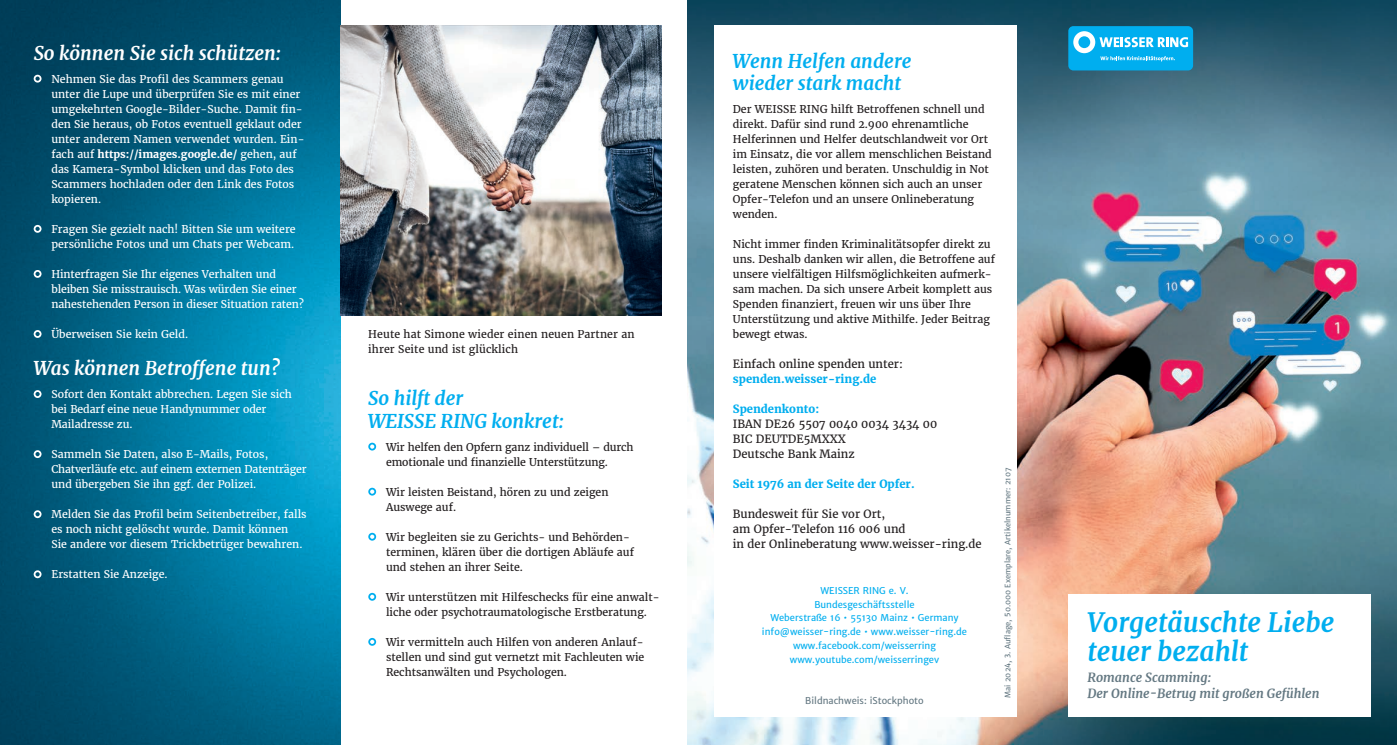
<style>
.page{position:relative;width:1397px;height:745px;background:#fff}
.page>*{position:absolute;margin:0;border:0;box-sizing:border-box;transform-origin:0 0}
.t1{font:italic 700 26.25px/28.8px "Merriweather";color:#00aeef}
.t2{font:italic 700 18.75px/22.5px "Merriweather";color:#00aeef}
.t3{font:italic 700 18.75px "Merriweather";color:#fff}
.t4{font:italic 700 12.5px/16.2px "Merriweather";color:#647882}
.t5{font:11.25px/15px "Merriweather";color:#231f20}
.t6{font:700 11.25px "Merriweather";color:#00aeef}
.t7{font:10.62px/15px "Merriweather";color:#231f20}
.t8{font:10.62px/15px "Merriweather";color:#fff}
.t9{font:9.38px/13.8px "Merriweather Sans";color:#00aeef;text-align:center}
.t10{font:9.38px "Merriweather Sans";color:#647882}
.t11{font:7.5px "Merriweather Sans";color:#647882}
.s1{font-weight:700}
</style>
<div class="page">
<img style="left:687px;top:0;width:709px;height:744px">
<img style="left:0;top:0;width:340px;height:744px">
<svg style="left:34px;top:75px;width:7px;height:7px"></svg>
<svg style="left:34px;top:225px;width:7px;height:7px"></svg>
<svg style="left:34px;top:270px;width:7px;height:7px"></svg>
<svg style="left:34px;top:330px;width:7px;height:7px"></svg>
<svg style="left:34px;top:390px;width:7px;height:7px"></svg>
<svg style="left:34px;top:450px;width:7px;height:7px"></svg>
<svg style="left:34px;top:510px;width:7px;height:7px"></svg>
<svg style="left:34px;top:570px;width:7px;height:7px"></svg>
<svg style="left:368px;top:442px;width:8px;height:8px"></svg>
<svg style="left:368px;top:487px;width:8px;height:8px"></svg>
<svg style="left:368px;top:532px;width:8px;height:8px"></svg>
<svg style="left:368px;top:592px;width:8px;height:8px"></svg>
<svg style="left:368px;top:637px;width:8px;height:8px"></svg>
<img style="left:340px;top:26px;width:321px;height:289px">
<div style="left:713px;top:26px;width:303px;height:690px;background:#fff"></div>
<div style="left:1068px;top:26px;width:124px;height:44px;background:#00aeef;border-radius:5px"></div>
<svg style="left:1073px;top:31px;width:114px;height:30px"></svg>
<div style="left:1068px;top:593px;width:302px;height:123px;background:#fff"></div>
<h2 class="t3" style="left:34px;top:42px;width:249px">So können Sie sich schützen:</h2>
<p class="t8" style="left:51px;top:71px;width:254px">Nehmen Sie das Profil des Scammers genau unter die Lupe und überprüfen Sie es mit einer umgekehrten Google-Bilder-Suche. Damit fin&shy;den Sie heraus, ob Fotos eventuell geklaut oder unter anderem Namen verwendet wurden. Ein&shy;fach auf <span class="s1">https://images.google.de/</span> gehen, auf das Kamera-Symbol klicken und das Foto des Scammers hochladen oder den Link des Fotos kopieren.</p>
<p class="t8" style="left:51px;top:221px;width:246px">Fragen Sie gezielt nach! Bitten Sie um weitere persönliche Fotos und um Chats per Webcam.</p>
<p class="t8" style="left:51px;top:266px;width:254px">Hinterfragen Sie Ihr eigenes Verhalten und bleiben Sie misstrauisch. Was würden Sie einer nahestehenden Person in dieser Situation raten?</p>
<p class="t8" style="left:51px;top:326px;width:138px">Überweisen Sie kein Geld.</p>
<h2 class="t3" style="left:34px;top:357px;width:247px">Was können Betroffene tun?</h2>
<p class="t8" style="left:51px;top:386px;width:242px">Sofort den Kontakt abbrechen. Legen Sie sich bei Bedarf eine neue Handynummer oder<br>Mailadresse zu.</p>
<p class="t8" style="left:51px;top:446px;width:257px">Sammeln Sie Daten, also E-Mails, Fotos,<br>Chatverläufe etc. auf einem externen Datenträger und übergeben Sie ihn ggf. der Polizei.</p>
<p class="t8" style="left:51px;top:506px;width:257px">Melden Sie das Profil beim Seitenbetreiber, falls es noch nicht gelöscht wurde. Damit können<br>Sie andere vor diesem Trickbetrüger bewahren.</p>
<p class="t8" style="left:51px;top:566px;width:118px">Erstatten Sie Anzeige.</p>
<p class="t7" style="left:368px;top:326px;width:268px">Heute hat Simone wieder einen neuen Partner an ihrer Seite und ist glücklich</p>
<h2 class="t2" style="left:368px;top:387px;width:197px">So hilft der<br>WEISSE RING konkret:</h2>
<p class="t7" style="left:386px;top:439px;width:249px">Wir helfen den Opfern ganz individuell – durch emotionale und finanzielle Unterstützung.</p>
<p class="t7" style="left:386px;top:484px;width:224px">Wir leisten Beistand, hören zu und zeigen<br>Auswege auf.</p>
<p class="t7" style="left:386px;top:529px;width:249px">Wir begleiten sie zu Gerichts- und Behörden&shy;terminen, klären über die dortigen Abläufe auf und stehen an ihrer Seite.</p>
<p class="t7" style="left:386px;top:589px;width:275px">Wir unterstützen mit Hilfeschecks für eine anwalt&shy;liche oder psychotraumatologische Erstberatung.</p>
<p class="t7" style="left:386px;top:634px;width:260px;text-align:justify">Wir vermitteln auch Hilfen von anderen Anlauf&shy;stellen und sind gut vernetzt mit Fachleuten wie Rechtsanwälten und Psychologen.</p>
<h2 class="t2" style="left:732px;top:50px;width:180px">Wenn Helfen andere wieder stark macht</h2>
<p class="t7" style="left:732px;top:101px;width:260px">Der WEISSE RING hilft Betroffenen schnell und direkt. Dafür sind rund 2.900 ehrenamtliche Helferinnen und Helfer deutschlandweit vor Ort im Einsatz, die vor allem menschlichen Beistand leisten, zuhören und beraten. Unschuldig in Not geratene Menschen können sich auch an unser Opfer-Telefon und an unsere Onlineberatung wenden.</p>
<p class="t7" style="left:732px;top:236px;width:263px">Nicht immer finden Kriminalitätsopfer direkt zu uns. Deshalb danken wir allen, die Betroffene auf unsere vielfältigen Hilfsmöglichkeiten aufmerk&shy;sam machen. Da sich unsere Arbeit komplett aus Spenden finanziert, freuen wir uns über Ihre Unterstützung und aktive Mithilfe. Jeder Beitrag bewegt etwas.</p>
<p class="t5" style="left:732px;top:356px;width:171px">Einfach online spenden unter:</p>
<p class="t6" style="left:732px;top:371px;width:145px">spenden.weisser-ring.de</p>
<p class="t6" style="left:732px;top:401px;width:88px">Spendenkonto:</p>
<p class="t5" style="left:732px;top:416px;width:206px">IBAN DE26 5507 0040 0034 3434 00<br>BIC DEUTDE5MXXX<br>Deutsche Bank Mainz</p>
<p class="t6" style="left:732px;top:476px;width:183px">Seit 1976 an der Seite der Opfer.</p>
<p class="t5" style="left:732px;top:506px;width:250px">Bundesweit für Sie vor Ort,<br>am Opfer-Telefon 116 006 und<br>in der Onlineberatung www.weisser-ring.de</p>
<p class="t9" style="left:761px;top:583px;width:206px">WEISSER RING e. V.<br>Bundesgeschäftsstelle<br>Weberstraße 16 • 55130 Mainz • Germany info@weisser-ring.de • www.weisser-ring.de www.facebook.com/weisserring www.youtube.com/weisserringev</p>
<p class="t10" style="left:805px;top:694px;width:120px">Bildnachweis: iStockphoto</p>
<p class="t11" style="left:1002px;top:697px;width:232px;rotate:-90deg">Mai 2024, 3. Auflage, 50.000 Exemplare, Artikelnummer: 2107</p>
<h1 class="t1" style="left:1087px;top:608px;width:248px">Vorgetäuschte Liebe teuer bezahlt</h1>
<p class="t4" style="left:1087px;top:669px;width:234px">Romance Scamming:<br>Der Online-Betrug mit großen Gefühlen</p>
</div>
